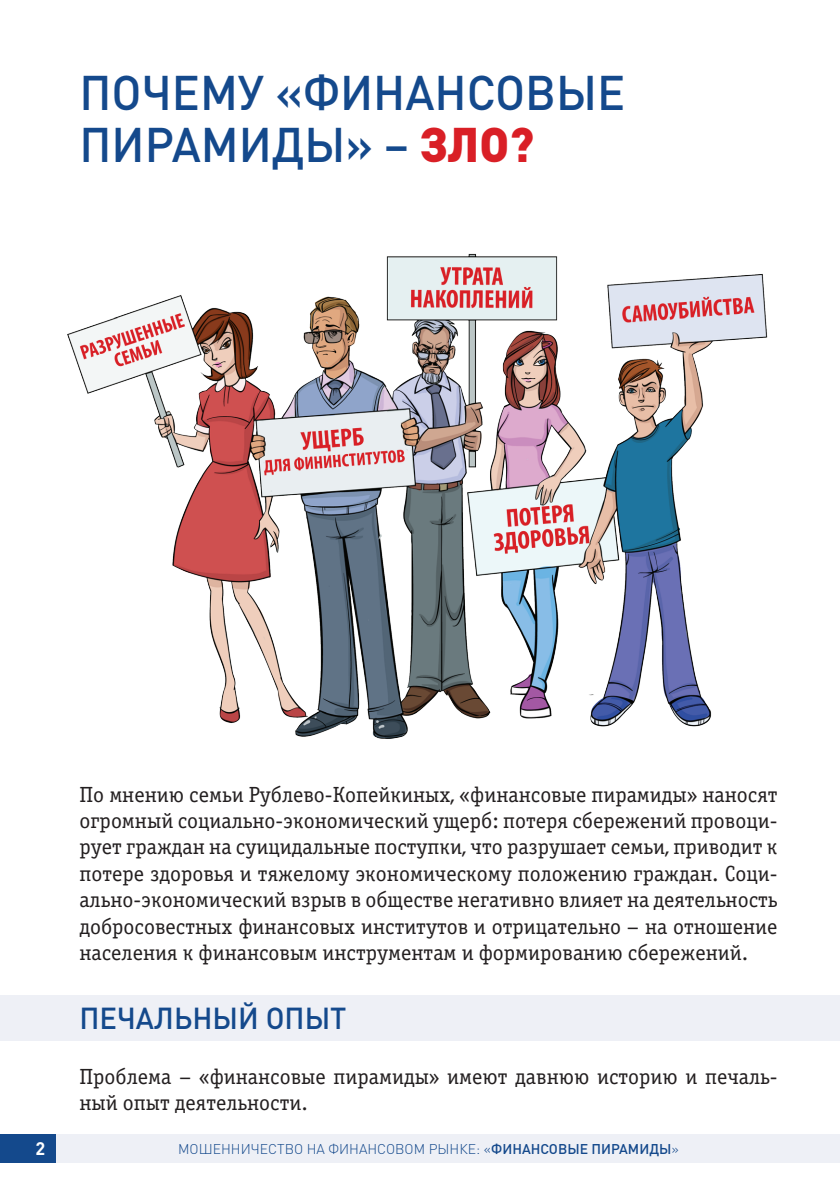
<style>
.page{position:relative;width:840px;height:1191px;background:#fff}
.page>*{position:absolute;margin:0;border:0;box-sizing:border-box;transform-origin:0 0}
.t1{font:500 48px/52px "DIN Pro";color:#14498c}
.t2{font:500 30px "DIN Pro";color:#14498c}
.t3{font:22px/26.4px "Officina Serif C";color:#231f20;text-align:justify}
.t4{font:700 18px "DIN Pro";color:#fff}
.t5{font:300 14px "DIN Pro";color:#14498c}
.s1{font-weight:900;color:#d91f26}
.s2{font-weight:500}
</style>
<div class="page">
<div style="left:0;top:1134px;width:57px;height:28px;background:#14498c"></div>
<div style="left:57px;top:1134px;width:782px;height:28px;background:#eef0f6"></div>
<div style="left:0;top:995px;width:839px;height:45px;background:#eef0f6"></div>
<img style="left:67px;top:253px;width:701px;height:486px">
<h1 class="t1" style="left:79px;top:65px;width:547px">ПОЧЕМУ «ФИНАНСОВЫЕ<br>ПИРАМИДЫ» – <span class="s1">ЗЛО?</span></h1>
<p class="t3" style="left:79px;top:781px;width:699px">По мнению семьи Рублево-Копейкиных, «финансовые пирамиды» наносят огромный социально-экономический ущерб: потеря сбережений провоци&shy;рует граждан на суицидальные поступки, что разрушает семьи, приводит к потере здоровья и тяжелому экономическому положению граждан. Соци&shy;ально-экономический взрыв в обществе негативно влияет на деятельность добросовестных финансовых институтов и отрицательно – на отношение населения к финансовым инструментам и формированию сбережений.</p>
<h2 class="t2" style="left:79px;top:997px;width:268px">ПЕЧАЛЬНЫЙ ОПЫТ</h2>
<p class="t3" style="left:79px;top:1063px;width:699px">Проблема – «финансовые пирамиды» имеют давнюю историю и печаль&shy;ный опыт деятельности.</p>
<p class="t4" style="left:36px;top:1136px;width:11px">2</p>
<p class="t5" style="left:178px;top:1139px;width:502px">МОШЕННИЧЕСТВО НА ФИНАНСОВОМ РЫНКЕ: «<span class="s2">ФИНАНСОВЫЕ ПИРАМИДЫ</span>»</p>
</div>
